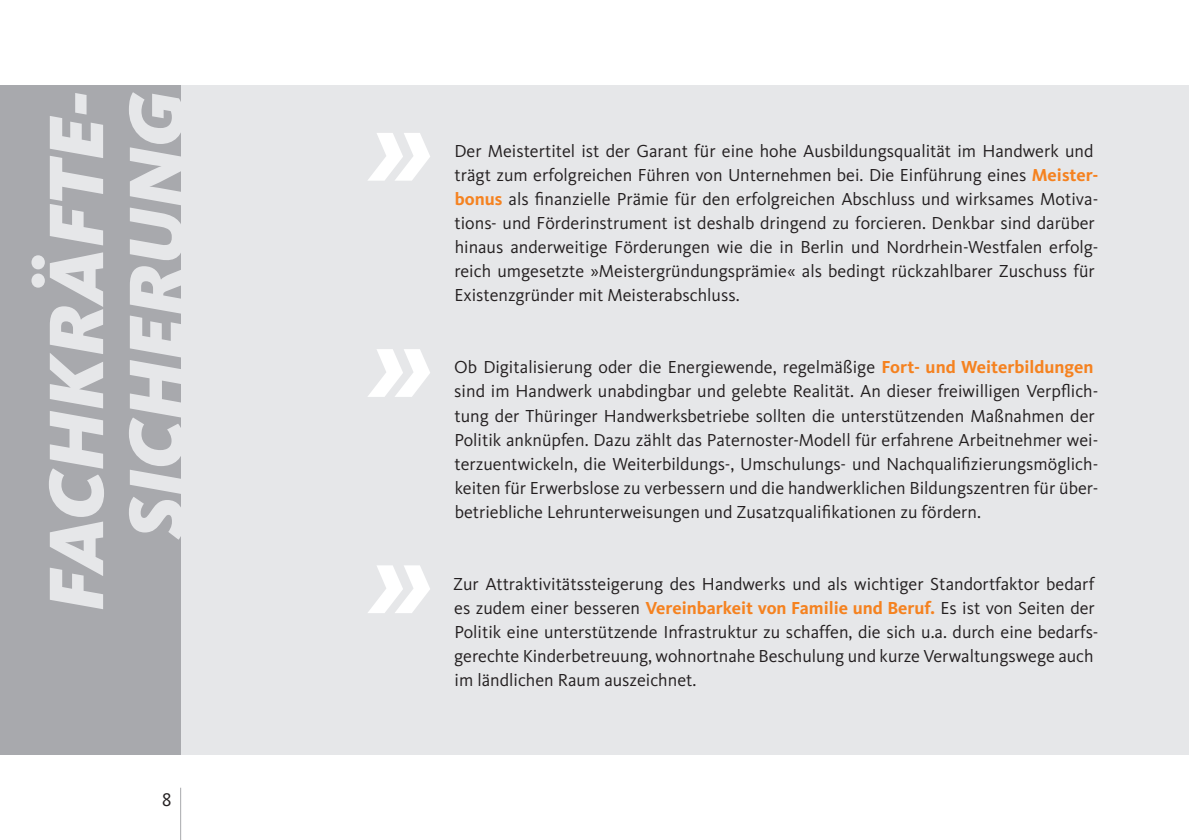
<style>
.page{position:relative;width:1191px;height:840px;background:#fff}
.page>*{position:absolute;margin:0;border:0;box-sizing:border-box;transform-origin:0 0}
.t1{font:italic 700 124px "Kievit";color:#fff}
.t2{font:italic 900 80px/80px "Kievit";color:#e6e7e9;text-align:right}
.t3{font:19px "Kievit Regular SC";color:#231f20}
.t4{font:18px/24px "Kievit";color:#231f20}
.s1{font-weight:700;color:#f58220}
</style>
<div class="page">
<div style="left:0;top:85px;width:1191px;height:669px;background:#e6e7e9"></div>
<hr style="left:180px;top:787px;width:1px;height:52px;background:#a8a9ad">
<div style="left:0;top:85px;width:181px;height:669px;background:#a8a9ad"></div>
<hr style="left:1189px;top:0;width:2px;height:839px;background:#fff">
<hr style="left:1190px;top:125px;width:1px;height:57px;background:#e3155a">
<hr style="left:1190px;top:196px;width:1px;height:57px;background:#e3155a">
<hr style="left:1190px;top:267px;width:1px;height:57px;background:#00a8e4">
<h2 class="t2" style="left:35px;top:611px;width:522px;rotate:-90deg">FACHKRÄFTE-<br>SICHERUNG</h2>
<p class="t3" style="left:162px;top:788px;width:11px">8</p>
<h1 class="t1" style="left:368px;top:71px;width:66px">»</h1>
<p class="t4" style="left:454px;top:139px;width:645px">Der Meistertitel ist der Garant für eine hohe Ausbildungsqualität im Handwerk und trägt zum erfolgreichen Führen von Unternehmen bei. Die Einführung eines <span class="s1">Meister&shy;bonus</span> als finanzielle Prämie für den erfolgreichen Abschluss und wirksames Motiva‑ tions- und Förderinstrument ist deshalb dringend zu forcieren. Denkbar sind darüber hinaus anderweitige Förderungen wie die in Berlin und Nordrhein-Westfalen erfolg‑ reich umgesetzte »Meistergründungsprämie« als bedingt rückzahlbarer Zuschuss für Existenzgründer mit Meisterabschluss.</p>
<h1 class="t1" style="left:368px;top:287px;width:66px">»</h1>
<p class="t4" style="left:454px;top:355px;width:646px">Ob Digitalisierung oder die Energiewende, regelmäßige <span class="s1">Fort- und Weiterbildungen </span>sind im Handwerk unabdingbar und gelebte Realität. An dieser freiwilligen Verpflich‑ tung der Thüringer Handwerksbetriebe sollten die unterstützenden Maßnahmen der Politik anknüpfen. Dazu zählt das Paternoster-Modell für erfahrene Arbeitnehmer wei‑ terzuentwickeln, die Weiterbildungs-, Umschulungs- und Nachqualifizierungsmöglich‑ keiten für Erwerbslose zu verbessern und die handwerklichen Bildungszentren für über‑ betriebliche Lehrunterweisungen und Zusatzqualifikationen zu fördern.</p>
<h1 class="t1" style="left:368px;top:503px;width:66px">»</h1>
<p class="t4" style="left:453px;top:571px;width:646px">Zur Attraktivitätssteigerung des Handwerks und als wichtiger Standortfaktor bedarf es zudem einer besseren <span class="s1">Vereinbarkeit von Familie und Beruf.</span> Es ist von Seiten der Politik eine unterstützende Infrastruktur zu schaffen, die sich u.a. durch eine bedarfs‑ gerechte Kinderbetreuung, wohnortnahe Beschulung und kurze Verwaltungswege auch im ländlichen Raum auszeichnet.</p>
</div>
